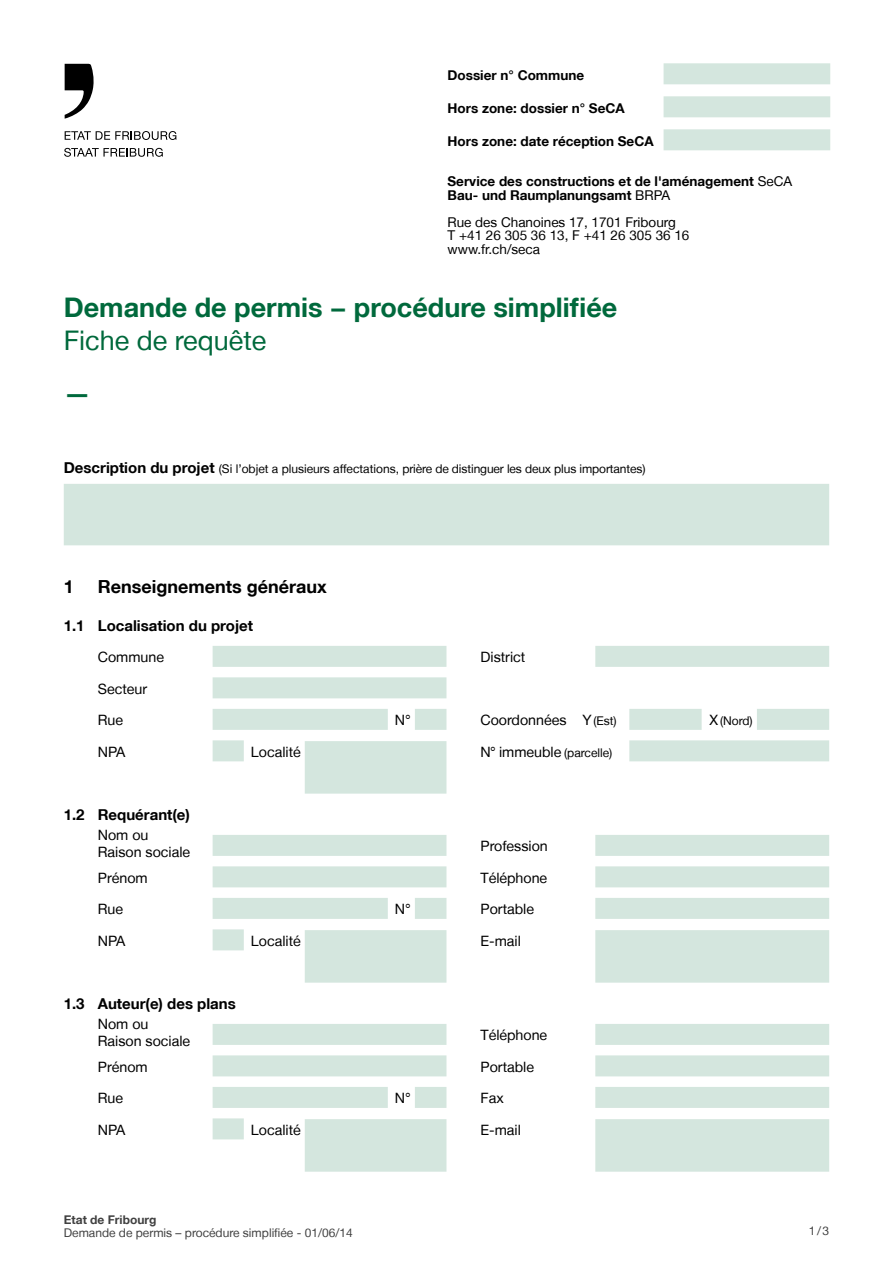
<style>
.page{position:relative;width:893px;height:1263px;background:#fff}
.page>*{position:absolute;margin:0;border:0;box-sizing:border-box;transform-origin:0 0}
.t1{font:700 27px "Helvetica Neue LT";color:#00693c}
.t2{font:27px "Helvetica Neue LT";color:#00693c}
.t3{font:700 18px "Helvetica Neue LT";color:#000}
.t4{font:700 15px "Helvetica Neue LT";color:#000}
.t5{font:14.25px/17.1px "Helvetica Neue LT";color:#000}
.t6{font:700 13.5px/13.5px "Helvetica Neue LT";color:#000}
.t7{font:13.5px/13.5px "Helvetica Neue LT";color:#000}
.t8{font:12px "Helvetica Neue LT";letter-spacing:-.01em;color:#000}
.t9{font:12px "Helvetica Neue LT";color:#404040}
.t10{font:700 12px "Helvetica Neue LT";color:#404040}
.s1{font-weight:400}
.s2{font-weight:700;font-size:15px}
.s3{font-size:12px}
.s4{font-size:14.25px}
</style>
<div class="page">
<div style="left:64px;top:484px;width:765px;height:61px;background:#d4e6de"></div>
<div style="left:213px;top:646px;width:233px;height:21px;background:#d4e6de"></div>
<div style="left:213px;top:677px;width:233px;height:21px;background:#d4e6de"></div>
<div style="left:213px;top:709px;width:175px;height:21px;background:#d4e6de"></div>
<div style="left:415px;top:709px;width:31px;height:21px;background:#d4e6de"></div>
<div style="left:213px;top:740px;width:31px;height:21px;background:#d4e6de"></div>
<div style="left:305px;top:741px;width:141px;height:53px;background:#d4e6de"></div>
<div style="left:595px;top:646px;width:234px;height:21px;background:#d4e6de"></div>
<div style="left:629px;top:709px;width:73px;height:21px;background:#d4e6de"></div>
<div style="left:757px;top:709px;width:72px;height:21px;background:#d4e6de"></div>
<div style="left:629px;top:740px;width:200px;height:21px;background:#d4e6de"></div>
<div style="left:213px;top:835px;width:233px;height:21px;background:#d4e6de"></div>
<div style="left:213px;top:866px;width:233px;height:21px;background:#d4e6de"></div>
<div style="left:213px;top:898px;width:175px;height:21px;background:#d4e6de"></div>
<div style="left:415px;top:898px;width:31px;height:21px;background:#d4e6de"></div>
<div style="left:213px;top:929px;width:31px;height:21px;background:#d4e6de"></div>
<div style="left:305px;top:930px;width:141px;height:53px;background:#d4e6de"></div>
<div style="left:595px;top:835px;width:234px;height:21px;background:#d4e6de"></div>
<div style="left:595px;top:866px;width:234px;height:21px;background:#d4e6de"></div>
<div style="left:595px;top:898px;width:234px;height:21px;background:#d4e6de"></div>
<div style="left:595px;top:930px;width:234px;height:53px;background:#d4e6de"></div>
<div style="left:213px;top:1024px;width:233px;height:21px;background:#d4e6de"></div>
<div style="left:213px;top:1055px;width:233px;height:21px;background:#d4e6de"></div>
<div style="left:213px;top:1087px;width:175px;height:21px;background:#d4e6de"></div>
<div style="left:415px;top:1087px;width:31px;height:21px;background:#d4e6de"></div>
<div style="left:213px;top:1118px;width:31px;height:21px;background:#d4e6de"></div>
<div style="left:305px;top:1119px;width:141px;height:53px;background:#d4e6de"></div>
<div style="left:595px;top:1024px;width:234px;height:21px;background:#d4e6de"></div>
<div style="left:595px;top:1055px;width:234px;height:21px;background:#d4e6de"></div>
<div style="left:595px;top:1087px;width:234px;height:21px;background:#d4e6de"></div>
<div style="left:595px;top:1119px;width:234px;height:53px;background:#d4e6de"></div>
<svg style="left:65px;top:64px;width:29px;height:55px"></svg>
<svg style="left:65px;top:131px;width:111px;height:9px"></svg>
<svg style="left:64px;top:148px;width:99px;height:8px"></svg>
<div style="left:664px;top:63px;width:166px;height:21px;background:#d4e6de"></div>
<div style="left:664px;top:96px;width:166px;height:21px;background:#d4e6de"></div>
<div style="left:664px;top:129px;width:166px;height:21px;background:#d4e6de"></div>
<p class="t6" style="left:448px;top:68px;width:138px">Dossier n° Commune</p>
<p class="t6" style="left:448px;top:101px;width:179px">Hors zone: dossier n° SeCA</p>
<p class="t6" style="left:448px;top:134px;width:208px">Hors zone: date réception SeCA</p>
<p class="t6" style="left:448px;top:174px;width:346px">Service des constructions et de l'aménagement <span class="s1">SeCA<br></span>Bau- und Raumplanungsamt <span class="s1">BRPA</span></p>
<p class="t7" style="left:448px;top:215px;width:243px">Rue des Chanoines 17, 1701 Fribourg<br>T +41 26 305 36 13, F +41 26 305 36 16 www.fr.ch/seca</p>
<h1 class="t1" style="left:64px;top:291px;width:555px">Demande de permis − procédure simplifiée</h1>
<h1 class="t2" style="left:64px;top:324px;width:204px">Fiche de requête</h1>
<h1 class="t1" style="left:64px;top:376px;width:28px">—</h1>
<p class="t8" style="left:64px;top:462px;width:583px"><span class="s2">Description du projet</span> (Si l’objet a plusieurs affectations, prière de distinguer les deux plus importantes)</p>
<p class="t3" style="left:64px;top:576px;width:12px">1</p>
<p class="t3" style="left:98px;top:576px;width:230px">Renseignements généraux</p>
<p class="t4" style="left:64px;top:616px;width:191px">1.1 Localisation du projet</p>
<p class="t5" style="left:98px;top:648px;width:68px">Commune</p>
<p class="t5" style="left:98px;top:680px;width:51px">Secteur</p>
<p class="t5" style="left:98px;top:711px;width:27px">Rue</p>
<p class="t5" style="left:395px;top:711px;width:17px">N°</p>
<p class="t5" style="left:98px;top:743px;width:29px">NPA</p>
<p class="t5" style="left:251px;top:743px;width:51px">Localité</p>
<p class="t4" style="left:64px;top:805px;width:128px">1.2 Requérant(e)</p>
<p class="t5" style="left:98px;top:826px;width:94px">Nom ou<br>Raison sociale</p>
<p class="t5" style="left:98px;top:869px;width:51px">Prénom</p>
<p class="t5" style="left:98px;top:900px;width:27px">Rue</p>
<p class="t5" style="left:395px;top:900px;width:17px">N°</p>
<p class="t5" style="left:98px;top:932px;width:29px">NPA</p>
<p class="t5" style="left:251px;top:932px;width:51px">Localité</p>
<p class="t4" style="left:64px;top:994px;width:174px">1.3 Auteur(e) des plans</p>
<p class="t5" style="left:98px;top:1015px;width:94px">Nom ou<br>Raison sociale</p>
<p class="t5" style="left:98px;top:1058px;width:51px">Prénom</p>
<p class="t5" style="left:98px;top:1089px;width:27px">Rue</p>
<p class="t5" style="left:395px;top:1089px;width:17px">N°</p>
<p class="t5" style="left:98px;top:1121px;width:29px">NPA</p>
<p class="t5" style="left:251px;top:1121px;width:51px">Localité</p>
<p class="t10" style="left:64px;top:1212px;width:94px">Etat de Fribourg</p>
<p class="t9" style="left:64px;top:1226px;width:290px">Demande de permis – procédure simplifiée - 01/06/14</p>
<p class="t5" style="left:480px;top:648px;width:46px">District</p>
<p class="t5" style="left:480px;top:711px;width:138px">Coordonnées Y<span class="s3">(Est)</span></p>
<p class="t8" style="left:709px;top:714px;width:45px"><span class="s4">X</span>(Nord)</p>
<p class="t5" style="left:480px;top:743px;width:133px">N° immeuble <span class="s3">(parcelle)</span></p>
<p class="t5" style="left:480px;top:837px;width:69px">Profession</p>
<p class="t5" style="left:480px;top:869px;width:68px">Téléphone</p>
<p class="t5" style="left:480px;top:900px;width:55px">Portable</p>
<p class="t5" style="left:480px;top:932px;width:42px">E-mail</p>
<p class="t5" style="left:480px;top:1026px;width:68px">Téléphone</p>
<p class="t5" style="left:480px;top:1058px;width:55px">Portable</p>
<p class="t5" style="left:480px;top:1089px;width:25px">Fax</p>
<p class="t5" style="left:480px;top:1121px;width:42px">E-mail</p>
<p class="t9" style="left:809px;top:1224px;width:22px">1/3</p>
</div>
